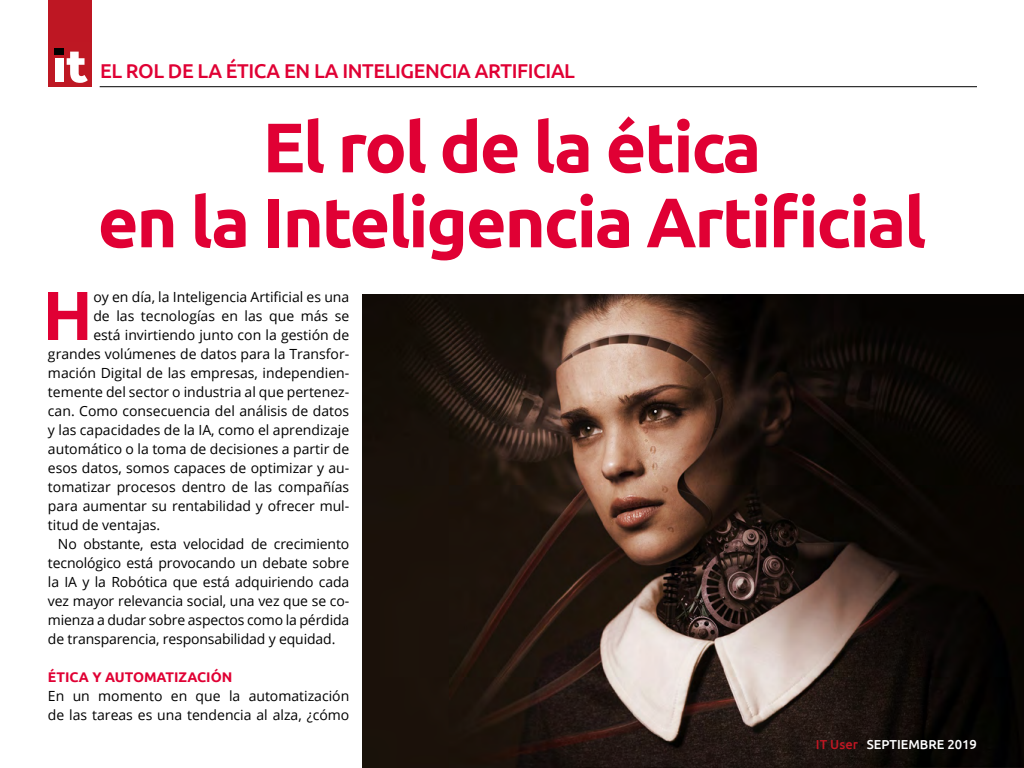
<style>
.page{position:relative;width:1024px;height:768px;background:#fff}
.page>*{position:absolute;margin:0;border:0;box-sizing:border-box;transform-origin:0 0}
.t1{font:700 70px/75px "Ubuntu";letter-spacing:-.03em;color:#e00034;text-align:center}
.t2{font:700 67.2px "Open Sans";color:#e00034}
.t3{font:500 20px "Ubuntu";letter-spacing:-.02em;color:#e00034}
.t4{font:14px/19px "Open Sans";color:#000}
.t5{font:700 14px "Ubuntu";color:#e00034}
.t6{font:500 13px "Ubuntu";color:#fff}
.s1{color:#be1723}
.s2{color:#000}
</style>
<div class="page">
<hr style="left:100px;top:86px;width:877px;height:1px;background:#000">
<div style="left:48px;top:0;width:44px;height:87px;background:#be1723"></div>
<div style="left:55px;top:48px;width:9px;height:7px;background:#000"></div>
<div style="left:55px;top:58px;width:9px;height:24px;background:#fff"></div>
<svg style="left:67px;top:52px;width:21px;height:31px"></svg>
<img style="left:363px;top:294px;width:661px;height:474px">
<h3 class="t3" style="left:100px;top:58px;width:476px">EL ROL DE LA ÉTICA EN LA INTELIGENCIA ARTIFICIAL</h3>
<h1 class="t1" style="left:98px;top:109px;width:830px">El rol de la ética<br>en la Inteligencia Artificial</h1>
<h2 class="t2" style="left:42px;top:268px;width:53px">H</h2>
<p class="t4" style="left:93px;top:287px;width:257px">oy en día, la Inteligencia Artificial es una</p>
<p class="t4" style="left:93px;top:306px;width:257px">de las tecnologías en las que más se</p>
<p class="t4" style="left:93px;top:325px;width:257px">está invirtiendo junto con la gestión de</p>
<p class="t4" style="left:48px;top:344px;width:303px">grandes volúmenes de datos para la Transfor-</p>
<p class="t4" style="left:48px;top:363px;width:303px">mación Digital de las empresas, independien-</p>
<p class="t4" style="left:48px;top:382px;width:303px">temente del sector o industria al que pertenez-</p>
<p class="t4" style="left:48px;top:401px;width:303px">can. Como consecuencia del análisis de datos</p>
<p class="t4" style="left:48px;top:420px;width:303px">y las capacidades de la IA, como el aprendizaje</p>
<p class="t4" style="left:48px;top:439px;width:303px">automático o la toma de decisiones a partir de</p>
<p class="t4" style="left:48px;top:458px;width:303px">esos datos, somos capaces de optimizar y au-</p>
<p class="t4" style="left:48px;top:477px;width:303px">tomatizar procesos dentro de las compañías</p>
<p class="t4" style="left:48px;top:496px;width:303px">para aumentar su rentabilidad y ofrecer mul-</p>
<p class="t4" style="left:48px;top:515px;width:114px">titud de ventajas.</p>
<p class="t4" style="left:58px;top:534px;width:293px">No obstante, esta velocidad de crecimiento</p>
<p class="t4" style="left:48px;top:553px;width:303px">tecnológico está provocando un debate sobre</p>
<p class="t4" style="left:48px;top:572px;width:303px">la IA y la Robótica que está adquiriendo cada</p>
<p class="t4" style="left:48px;top:591px;width:303px">vez mayor relevancia social, una vez que se co-</p>
<p class="t4" style="left:48px;top:610px;width:303px">mienza a dudar sobre aspectos como la pérdida</p>
<p class="t4" style="left:48px;top:629px;width:289px">de transparencia, responsabilidad y equidad.</p>
<p class="t5" style="left:48px;top:668px;width:186px">ÉTICA Y AUTOMATIZACIÓN</p>
<p class="t4" style="left:48px;top:686px;width:303px">En un momento en que la automatización de las tareas es una tendencia al alza, ¿cómo</p>
<p class="t6" style="left:816px;top:736px;width:163px"><span class="s1">IT User</span> <span class="s2">·</span> SEPTIEMBRE 2019</p>
</div>
